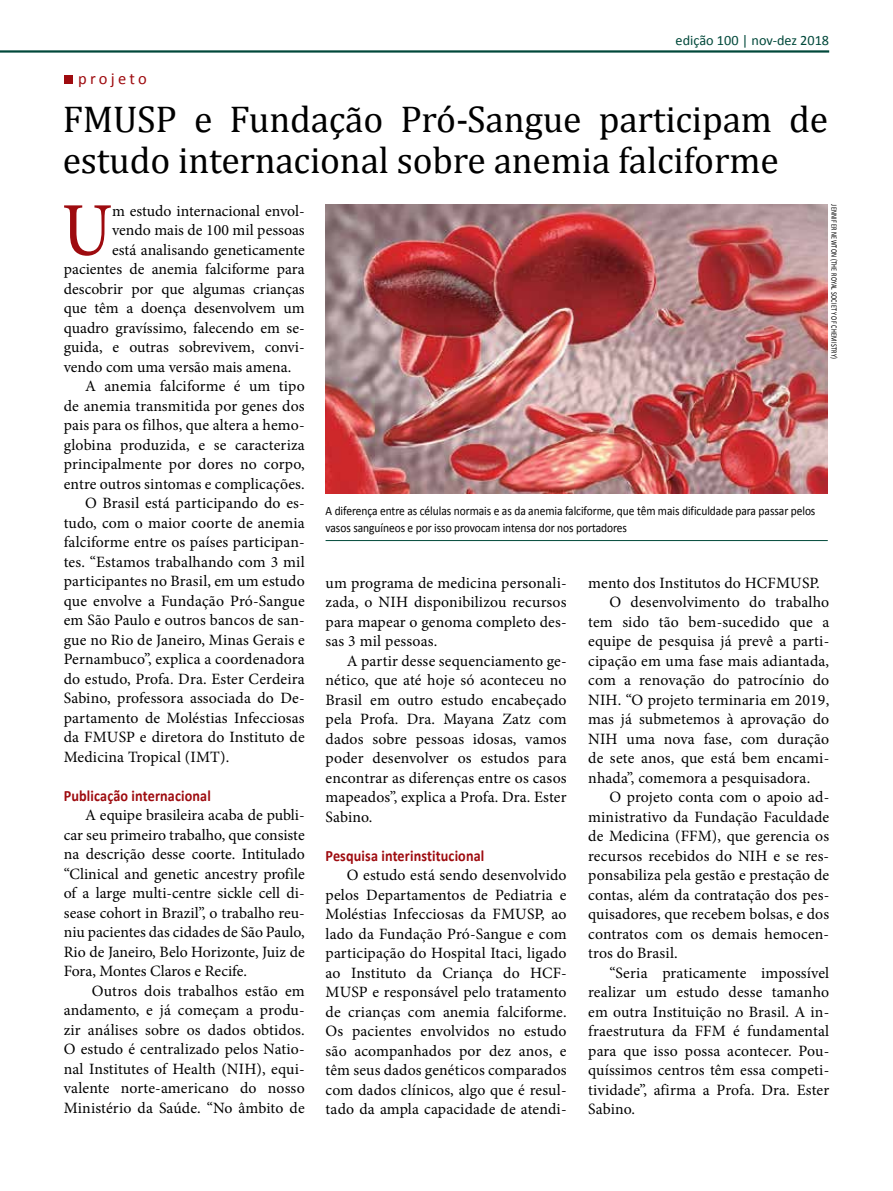
<style>
.page{position:relative;width:893px;height:1191px;background:#fff}
.page>*{position:absolute;margin:0;border:0;box-sizing:border-box;transform-origin:0 0}
.t1{font:500 75.75px "Minion Pro";color:#9e0b0f;scale:.9 1}
.t2{font:37.5px/40.5px "Cambria";letter-spacing:-.005em;color:#000}
.t3{font:16.5px "Calibri";letter-spacing:.195em;color:#9e0b0f}
.t4{font:15.75px/19.5px "Minion Pro";letter-spacing:.01em;color:#000;text-align:justify}
.t5{font:700 15.75px "Calibri";letter-spacing:.01em;color:#9e0b0f;scale:.9 1}
.t6{font:14.25px "Calibri";color:#00483a}
.t7{font:12.75px/16.5px "Calibri";letter-spacing:-.005em;color:#000;scale:.9 1}
.t8{font:8.25px "Calibri";letter-spacing:.05em;color:#000;scale:.75 1}
</style>
<div class="page">
<div style="left:64px;top:75px;width:9px;height:9px;background:#9e0b0f"></div>
<hr style="left:0;top:50px;width:829px;height:3px;background:#00483a">
<img style="left:326px;top:204px;width:502px;height:289px">
<hr style="left:326px;top:540px;width:502px;height:1px;background:#00483a">
<p class="t3" style="left:78px;top:68px;width:70px">projeto</p>
<p class="t6" style="left:676px;top:32px;width:155px">edição 100 | nov-dez 2018</p>
<h2 class="t2" style="left:63px;top:99px;width:767px">FMUSP e Fundação Pró-Sangue participam de estudo internacional sobre anemia falciforme</h2>
<h1 class="t1" style="left:62px;top:179px;width:57px">U</h1>
<p class="t4" style="left:112px;top:201px;width:194px">m estudo internacional envol-</p>
<p class="t4" style="left:112px;top:220px;width:194px">vendo mais de 100 mil pessoas</p>
<p class="t4" style="left:112px;top:240px;width:194px">está analisando geneticamente</p>
<p class="t4" style="left:64px;top:259px;width:242px">pacientes de anemia falciforme para</p>
<p class="t4" style="left:64px;top:279px;width:242px">descobrir por que algumas crianças</p>
<p class="t4" style="left:64px;top:298px;width:242px">que têm a doença desenvolvem um</p>
<p class="t4" style="left:64px;top:318px;width:242px">quadro gravíssimo, falecendo em se-</p>
<p class="t4" style="left:64px;top:337px;width:242px">guida, e outras sobrevivem, convi-</p>
<p class="t4" style="left:64px;top:357px;width:229px">vendo com uma versão mais amena.</p>
<p class="t4" style="left:85px;top:376px;width:221px">A anemia falciforme é um tipo</p>
<p class="t4" style="left:64px;top:396px;width:242px">de anemia transmitida por genes dos</p>
<p class="t4" style="left:64px;top:415px;width:242px">pais para os filhos, que altera a hemo-</p>
<p class="t4" style="left:64px;top:435px;width:242px">globina produzida, e se caracteriza</p>
<p class="t4" style="left:64px;top:454px;width:242px">principalmente por dores no corpo,</p>
<p class="t4" style="left:64px;top:474px;width:242px">entre outros sintomas e complicações.</p>
<p class="t4" style="left:85px;top:493px;width:221px">O Brasil está participando do es-</p>
<p class="t4" style="left:64px;top:513px;width:242px">tudo, com o maior coorte de anemia</p>
<p class="t4" style="left:64px;top:532px;width:242px">falciforme entre os países participan-</p>
<p class="t4" style="left:64px;top:552px;width:242px">tes. “Estamos trabalhando com 3 mil</p>
<p class="t4" style="left:64px;top:571px;width:242px">participantes no Brasil, em um estudo</p>
<p class="t4" style="left:64px;top:591px;width:242px">que envolve a Fundação Pró-Sangue</p>
<p class="t4" style="left:64px;top:610px;width:242px">em São Paulo e outros bancos de san-</p>
<p class="t4" style="left:64px;top:630px;width:242px">gue no Rio de Janeiro, Minas Gerais e</p>
<p class="t4" style="left:64px;top:649px;width:242px">Pernambuco”, explica a coordenadora</p>
<p class="t4" style="left:64px;top:669px;width:242px">do estudo, Profa. Dra. Ester Cerdeira</p>
<p class="t4" style="left:64px;top:688px;width:242px">Sabino, professora associada do De-</p>
<p class="t4" style="left:64px;top:708px;width:242px">partamento de Moléstias Infecciosas</p>
<p class="t4" style="left:64px;top:727px;width:242px">da FMUSP e diretora do Instituto de</p>
<p class="t4" style="left:64px;top:747px;width:167px">Medicina Tropical (IMT).</p>
<p class="t5" style="left:64px;top:785px;width:165px">Publicação internacional</p>
<p class="t4" style="left:64px;top:805px;width:242px;text-indent:21px">A equipe brasileira acaba de publi&shy;car seu primeiro trabalho, que consiste na descrição desse coorte. Intitulado “Clinical and genetic ancestry profile of a large multi-centre sickle cell di&shy;sease cohort in Brazil”, o trabalho reu&shy;niu pacientes das cidades de São Paulo, Rio de Janeiro, Belo Horizonte, Juiz de Fora, Montes Claros e Recife.</p>
<p class="t4" style="left:64px;top:981px;width:242px;text-indent:28px">Outros dois trabalhos estão em andamento, e já começam a produ&shy;zir análises sobre os dados obtidos.<br>O estudo é centralizado pelos Natio&shy;nal Institutes of Health (NIH), equi&shy;valente norte-americano do nosso Ministério da Saúde. “No âmbito de</p>
<p class="t8" style="left:839px;top:204px;width:208px;rotate:90deg">JENNIFER NEWTON (THE ROYAL SOCIETY OF CHEMISTRY)</p>
<p class="t7" style="left:326px;top:503px;width:546px">A diferença entre as células normais e as da anemia falciforme, que têm mais dificuldade para passar pelos vasos sanguíneos e por isso provocam intensa dor nos portadores</p>
<p class="t4" style="left:326px;top:573px;width:243px">um programa de medicina personali&shy;zada, o NIH disponibilizou recursos para mapear o genoma completo des&shy;sas 3 mil pessoas.</p>
<p class="t4" style="left:326px;top:651px;width:243px;text-indent:21px">A partir desse sequenciamento ge&shy;nético, que até hoje só aconteceu no Brasil em outro estudo encabeçado pela Profa. Dra. Mayana Zatz com dados sobre pessoas idosas, vamos poder desenvolver os estudos para encontrar as diferenças entre os casos mapeados”, explica a Profa. Dra. Ester Sabino.</p>
<p class="t5" style="left:326px;top:845px;width:178px">Pesquisa interinstitucional</p>
<p class="t4" style="left:326px;top:865px;width:243px;text-indent:21px">O estudo está sendo desenvolvido pelos Departamentos de Pediatria e Moléstias Infecciosas da FMUSP, ao lado da Fundação Pró-Sangue e com participação do Hospital Itaci, ligado ao Instituto da Criança do HCF-MUSP e responsável pelo tratamento de crianças com anemia falciforme.<br>Os pacientes envolvidos no estudo são acompanhados por dez anos, e têm seus dados genéticos comparados com dados clínicos, algo que é resul&shy;tado da ampla capacidade de atendi-</p>
<p class="t4" style="left:588px;top:573px;width:233px">mento dos Institutos do HCFMUSP.</p>
<p class="t4" style="left:609px;top:592px;width:221px">O desenvolvimento do trabalho</p>
<p class="t4" style="left:588px;top:612px;width:243px">tem sido tão bem-sucedido que a</p>
<p class="t4" style="left:588px;top:631px;width:243px">equipe de pesquisa já prevê a parti-</p>
<p class="t4" style="left:588px;top:651px;width:243px">cipação em uma fase mais adiantada,</p>
<p class="t4" style="left:588px;top:670px;width:243px">com a renovação do patrocínio do</p>
<p class="t4" style="left:588px;top:690px;width:243px">NIH. “O projeto terminaria em 2019,</p>
<p class="t4" style="left:588px;top:709px;width:243px">mas já submetemos à aprovação do</p>
<p class="t4" style="left:588px;top:729px;width:243px">NIH uma nova fase, com duração</p>
<p class="t4" style="left:588px;top:748px;width:243px">de sete anos, que está bem encami-</p>
<p class="t4" style="left:588px;top:768px;width:224px">nhada”, comemora a pesquisadora.</p>
<p class="t4" style="left:609px;top:787px;width:221px">O projeto conta com o apoio ad-</p>
<p class="t4" style="left:588px;top:807px;width:243px">ministrativo da Fundação Faculdade</p>
<p class="t4" style="left:588px;top:826px;width:243px">de Medicina (FFM), que gerencia os</p>
<p class="t4" style="left:588px;top:846px;width:243px">recursos recebidos do NIH e se res-</p>
<p class="t4" style="left:588px;top:865px;width:243px">ponsabiliza pela gestão e prestação de</p>
<p class="t4" style="left:588px;top:885px;width:243px">contas, além da contratação dos pes-</p>
<p class="t4" style="left:588px;top:904px;width:243px">quisadores, que recebem bolsas, e dos</p>
<p class="t4" style="left:588px;top:924px;width:243px">contratos com os demais hemocen-</p>
<p class="t4" style="left:588px;top:943px;width:91px">tros do Brasil.</p>
<p class="t4" style="left:609px;top:963px;width:221px">“Seria praticamente impossível</p>
<p class="t4" style="left:588px;top:982px;width:243px">realizar um estudo desse tamanho</p>
<p class="t4" style="left:588px;top:1002px;width:243px">em outra Instituição no Brasil. A in-</p>
<p class="t4" style="left:588px;top:1021px;width:243px">fraestrutura da FFM é fundamental</p>
<p class="t4" style="left:588px;top:1041px;width:243px">para que isso possa acontecer. Pou-</p>
<p class="t4" style="left:588px;top:1060px;width:243px">quíssimos centros têm essa competi-</p>
<p class="t4" style="left:588px;top:1080px;width:243px">tividade”, afirma a Profa. Dra. Ester</p>
<p class="t4" style="left:588px;top:1099px;width:48px">Sabino.</p>
</div>
